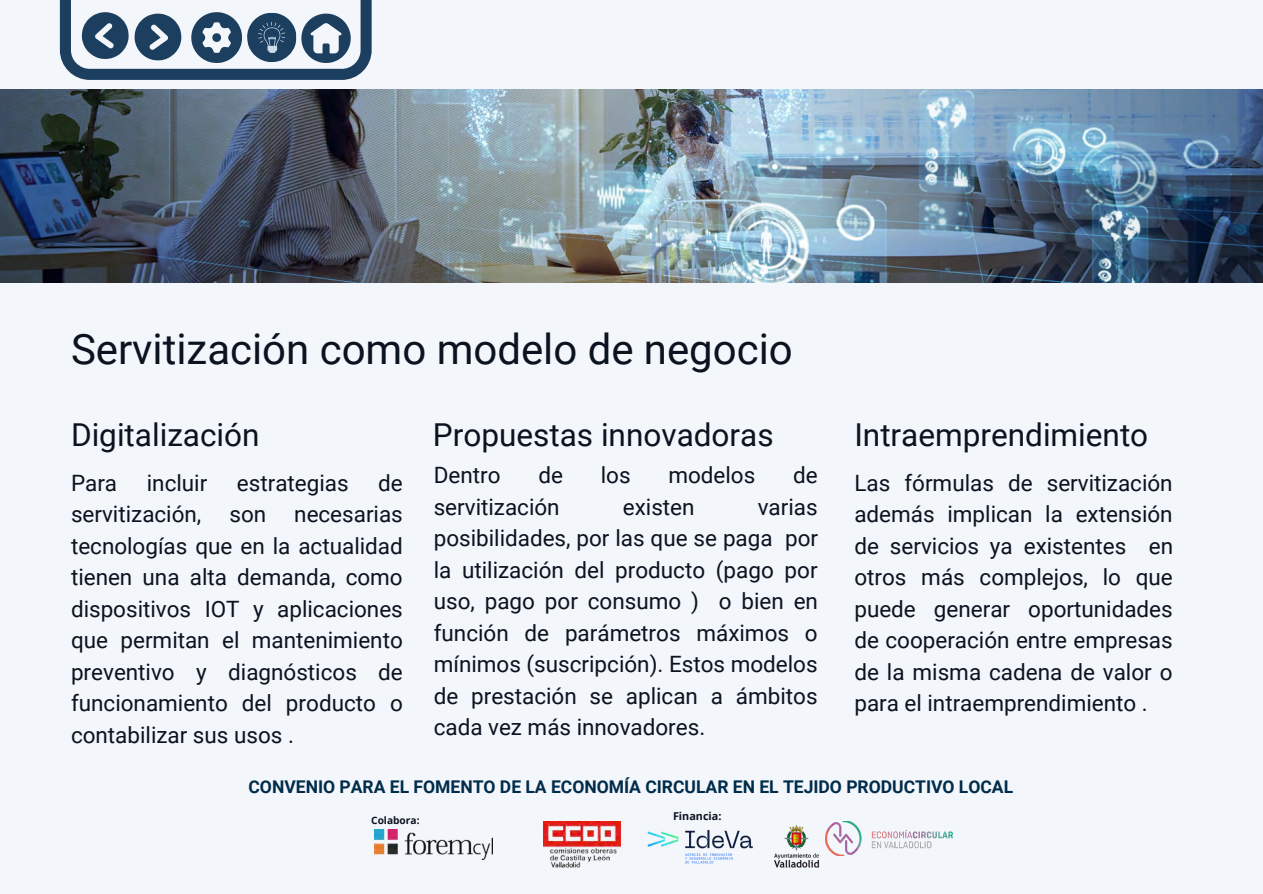
<style>
.page{position:relative;width:1263px;height:894px;background:#fff}
.page>*{position:absolute;margin:0;border:0;box-sizing:border-box;transform-origin:0 0}
.t1{font:42px "Roboto";color:#0b1320}
.t2{font:31.5px "Roboto";color:#0b1320}
.t3{font:22.5px/31.5px "Roboto";color:#0b1320;text-align:justify}
.t4{font:700 17.55px "Roboto";color:#002c4b}
.t5{font:700 10.8px "Open Sans";color:#0b1320}
.t6{font:700 10.2px "Open Sans";color:#0b1320}
</style>
<div class="page">
<div style="left:0;top:0;width:1263px;height:893px;background:#f3f6fa"></div>
<img style="left:0;top:89px;width:1263px;height:194px">
<img style="left:839px;top:821px;width:113px;height:34px">
<img style="left:543px;top:821px;width:78px;height:46px">
<img style="left:375px;top:829px;width:118px;height:29px">
<img style="left:647px;top:822px;width:192px;height:46px">
<svg style="left:60px;top:0;width:312px;height:80px"></svg>
<p class="t1" style="left:71px;top:324px;width:723px">Servitización como modelo de negocio</p>
<p class="t2" style="left:71px;top:417px;width:190px">Digitalización</p>
<p class="t2" style="left:433px;top:417px;width:342px">Propuestas innovadoras</p>
<p class="t2" style="left:854px;top:417px;width:295px">Intraemprendimiento</p>
<p class="t3" style="left:434px;top:460px;width:68px">Dentro</p>
<p class="t3" style="left:538px;top:460px;width:26px">de</p>
<p class="t3" style="left:601px;top:460px;width:31px">los</p>
<p class="t3" style="left:668px;top:460px;width:88px">modelos</p>
<p class="t3" style="left:793px;top:460px;width:26px">de</p>
<p class="t3" style="left:434px;top:491px;width:127px">servitización</p>
<p class="t3" style="left:623px;top:491px;width:73px">existen</p>
<p class="t3" style="left:854px;top:467px;width:320px">Las fórmulas de servitización además implican la extensión de servicios ya existentes en otros más complejos, lo que puede generar oportunidades de cooperación entre empresas de la misma cadena de valor o para el intraemprendimiento .</p>
<p class="t3" style="left:71px;top:467px;width:333px;text-indent:307px">de servitización, son necesarias tecnologías que en la actualidad tienen una alta demanda, como dispositivos IOT y aplicaciones que permitan el mantenimiento preventivo y diagnósticos de funcionamiento del producto o contabilizar sus usos .</p>
<p class="t3" style="left:71px;top:467px;width:48px">Para</p>
<p class="t3" style="left:147px;top:467px;width:62px">incluir</p>
<p class="t3" style="left:237px;top:467px;width:113px">estrategias</p>
<p class="t3" style="left:434px;top:491px;width:386px;text-indent:324px">varias posibilidades, por las que se paga por la utilización del producto (pago por uso, pago por consumo ) o bien en función de parámetros máximos o mínimos (suscripción). Estos modelos de prestación se aplican a ámbitos cada vez más innovadores.</p>
<p class="t4" style="left:249px;top:776px;width:766px">CONVENIO PARA EL FOMENTO DE LA ECONOMÍA CIRCULAR EN EL TEJIDO PRODUCTIVO LOCAL</p>
<p class="t6" style="left:371px;top:813px;width:50px">Colabora:</p>
<p class="t5" style="left:673px;top:808px;width:50px">Financia:</p>
</div>
